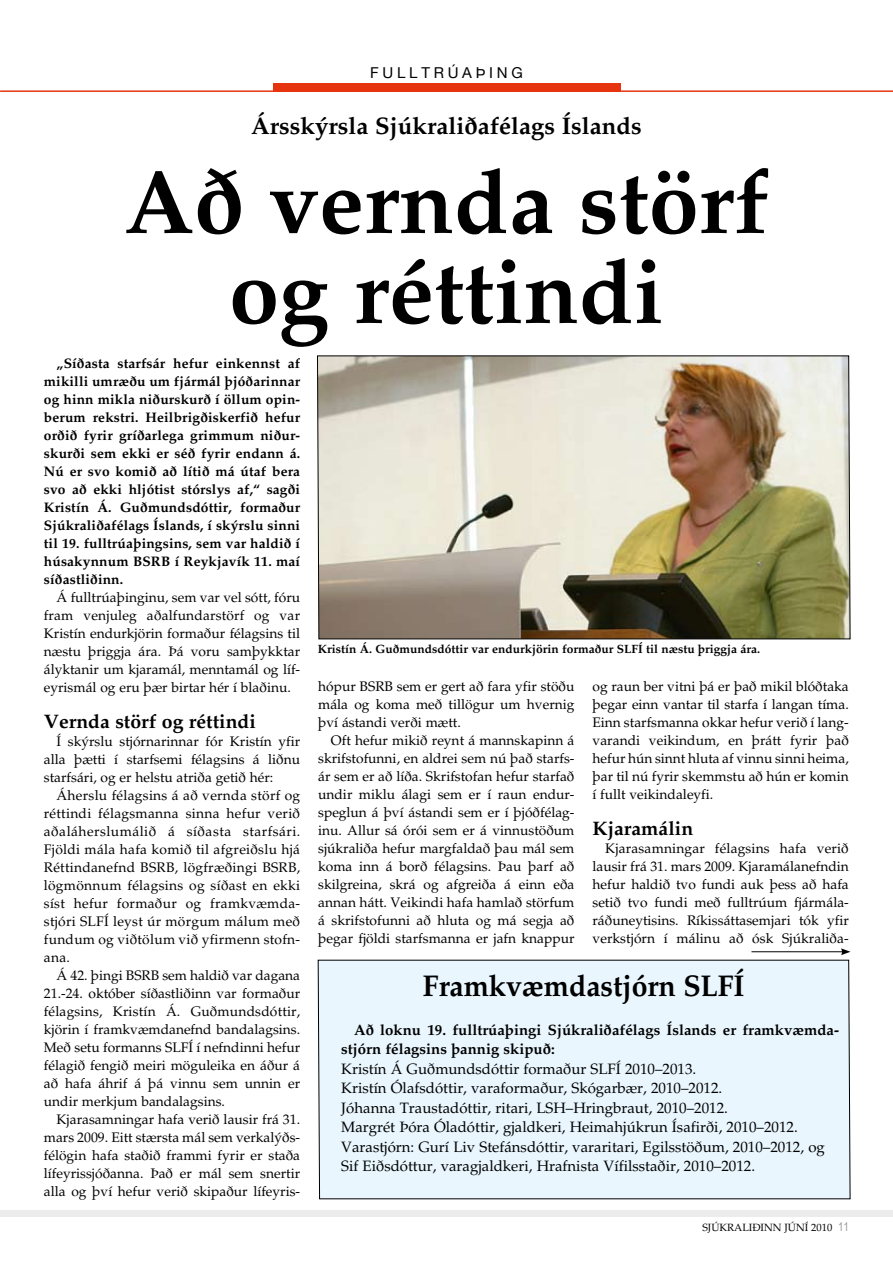
<style>
.page{position:relative;width:893px;height:1263px;background:#fff}
.page>*{position:absolute;margin:0;border:0;box-sizing:border-box;transform-origin:0 0}
.t1{font:700 90px/90px "Palatino IS";color:#000;text-align:center}
.t2{font:700 30px "Palatino IS";letter-spacing:-.005em;color:#000;scale:.95 1}
.t3{font:700 24px "Palatino IS";color:#000}
.t4{font:700 19.5px "Palatino IS";color:#000}
.t5{font:15px/19.5px "Palatino IS";color:#000}
.t6{font:700 15px/19.5px "Palatino IS";color:#000}
.t7{font:15px "Helvetica Neue";letter-spacing:.25em;color:#000}
.t8{font:13.8px/18px "Palatino IS";color:#000;text-align:justify}
.t9{font:700 13.8px/18px "Palatino IS";letter-spacing:.01em;color:#000;text-align:justify}
.t10{font:700 12px "Palatino IS";color:#000}
.t11{font:10.5px "Palatino IS";color:#000}
.s1{font-family:"Arial Narrow";font-size:12px;color:#9c9c9c}
</style>
<div class="page">
<div style="left:0;top:1210px;width:893px;height:7px;background:#ececec"></div>
<hr style="left:0;top:90px;width:893px;height:2px;background:#e6350e">
<div style="left:273px;top:83px;width:347px;height:8px;background:#e6350e"></div>
<div style="left:317px;top:959px;width:534px;height:240px;background:#e9f6fe"></div>
<img style="left:317px;top:355px;width:534px;height:285px">
<hr style="left:751px;top:951px;width:92px;height:1px;background:#000">
<svg style="left:841px;top:948px;width:9px;height:7px"></svg>
<p class="t7" style="left:370px;top:64px;width:154px">FULLTRÚAÞING</p>
<h3 class="t3" style="left:251px;top:112px;width:392px">Ársskýrsla Sjúkraliðafélags Íslands</h3>
<h1 class="t1" style="left:124px;top:158px;width:646px">Að vernda störf og réttindi</h1>
<p class="t9" style="left:44px;top:354px;width:258px;text-indent:13px">„Síðasta starfsár hefur einkennst af mikilli umræðu um fjármál þjóðarinnar og hinn mikla niðurskurð í öllum opin&shy;berum rekstri. Heilbrigðiskerfið hefur orðið fyrir gríðarlega grimmum niður&shy;skurði sem ekki er séð fyrir endann á.<br>Nú er svo komið að lítið má útaf bera svo að ekki hljótist stórslys af,“ sagði Kristín Á. Guðmundsdóttir, formaður Sjúkraliðafélags Íslands, í skýrslu sinni til 19. fulltrúaþingsins, sem var haldið í húsakynnum BSRB í Reykjavík 11. maí síðastliðinn.</p>
<p class="t8" style="left:44px;top:588px;width:258px;text-indent:13px">Á fulltrúaþinginu, sem var vel sótt, fóru fram venjuleg aðalfundarstörf og var Kristín endurkjörin formaður félagsins til næstu þriggja ára. Þá voru samþykktar ályktanir um kjaramál, menntamál og líf&shy;eyrismál og eru þær birtar hér í blaðinu.</p>
<h3 class="t4" style="left:44px;top:710px;width:214px">Vernda störf og réttindi</h3>
<p class="t8" style="left:44px;top:732px;width:258px;text-indent:13px">Í skýrslu stjórnarinnar fór Kristín yfir alla þætti í starfsemi félagsins á liðnu starfsári, og er helstu atriða getið hér:</p>
<p class="t8" style="left:44px;top:786px;width:258px;text-indent:13px">Áherslu félagsins á að vernda störf og réttindi félagsmanna sinna hefur verið aðaláherslumálið á síðasta starfsári.<br>Fjöldi mála hafa komið til afgreiðslu hjá Réttindanefnd BSRB, lögfræðingi BSRB, lögmönnum félagsins og síðast en ekki síst hefur formaður og framkvæmda&shy;stjóri SLFÍ leyst úr mörgum málum með fundum og viðtölum við yfirmenn stofn&shy;ana.</p>
<p class="t8" style="left:44px;top:966px;width:258px;text-indent:13px">Á 42. þingi BSRB sem haldið var dagana 21.-24. október síðastliðinn var formaður félagsins, Kristín Á. Guðmundsdóttir, kjörin í framkvæmdanefnd bandalagsins.<br>Með setu formanns SLFÍ í nefndinni hefur félagið fengið meiri möguleika en áður á að hafa áhrif á þá vinnu sem unnin er undir merkjum bandalagsins.</p>
<p class="t8" style="left:44px;top:1110px;width:258px;text-indent:13px">Kjarasamningar hafa verið lausir frá 31. mars 2009. Eitt stærsta mál sem verkalýðs&shy;félögin hafa staðið frammi fyrir er staða lífeyrissjóðanna. Það er mál sem snertir alla og því hefur verið skipaður lífeyris-</p>
<p class="t10" style="left:318px;top:642px;width:444px">Kristín Á. Guðmundsdóttir var endurkjörin formaður SLFÍ til næstu þriggja ára.</p>
<p class="t8" style="left:318px;top:677px;width:258px">hópur BSRB sem er gert að fara yfir stöðu mála og koma með tillögur um hvernig því ástandi verði mætt.</p>
<p class="t8" style="left:318px;top:731px;width:258px;text-indent:13px">Oft hefur mikið reynt á mannskapinn á skrifstofunni, en aldrei sem nú það starfs&shy;ár sem er að líða. Skrifstofan hefur starfað undir miklu álagi sem er í raun endur&shy;speglun á því ástandi sem er í þjóðfélag&shy;inu. Allur sá órói sem er á vinnustöðum sjúkraliða hefur margfaldað þau mál sem koma inn á borð félagsins. Þau þarf að skilgreina, skrá og afgreiða á einn eða annan hátt. Veikindi hafa hamlað störfum á skrifstofunni að hluta og má segja að þegar fjöldi starfsmanna er jafn knappur</p>
<p class="t8" style="left:592px;top:677px;width:258px">og raun ber vitni þá er það mikil blóðtaka þegar einn vantar til starfa í langan tíma.<br>Einn starfsmanna okkar hefur verið í lang&shy;varandi veikindum, en þrátt fyrir það hefur hún sinnt hluta af vinnu sinni heima, þar til nú fyrir skemmstu að hún er komin í fullt veikindaleyfi.</p>
<h3 class="t4" style="left:592px;top:817px;width:102px">Kjaramálin</h3>
<p class="t8" style="left:592px;top:840px;width:258px;text-indent:13px">Kjarasamningar félagsins hafa verið lausir frá 31. mars 2009. Kjaramálanefndin hefur haldið tvo fundi auk þess að hafa setið tvo fundi með fulltrúum fjármála&shy;ráðuneytisins. Ríkissáttasemjari tók yfir verkstjórn í málinu að ósk Sjúkraliða-</p>
<h2 class="t2" style="left:423px;top:968px;width:340px">Framkvæmdastjórn SLFÍ</h2>
<p class="t6" style="left:341px;top:1020px;width:499px;text-indent:13px">Að loknu 19. fulltrúaþingi Sjúkraliðafélags Íslands er framkvæmda&shy;stjórn félagsins þannig skipuð:</p>
<p class="t5" style="left:341px;top:1059px;width:485px">Kristín Á Guðmundsdóttir formaður SLFÍ 2010–2013.<br>Kristín Ólafsdóttir, varaformaður, Skógarbær, 2010–2012.<br>Jóhanna Traustadóttir, ritari, LSH–Hringbraut, 2010–2012.<br>Margrét Þóra Óladóttir, gjaldkeri, Heimahjúkrun Ísafirði, 2010–2012.<br>Varastjórn: Gurí Liv Stefánsdóttir, vararitari, Egilsstöðum, 2010–2012, og Sif Eiðsdóttur, varagjaldkeri, Hrafnista Vífilsstaðir, 2010–2012.</p>
<p class="t11" style="left:702px;top:1221px;width:148px">SJÚKRALIÐINN JÚNÍ 2010 <span class="s1">11</span></p>
</div>
